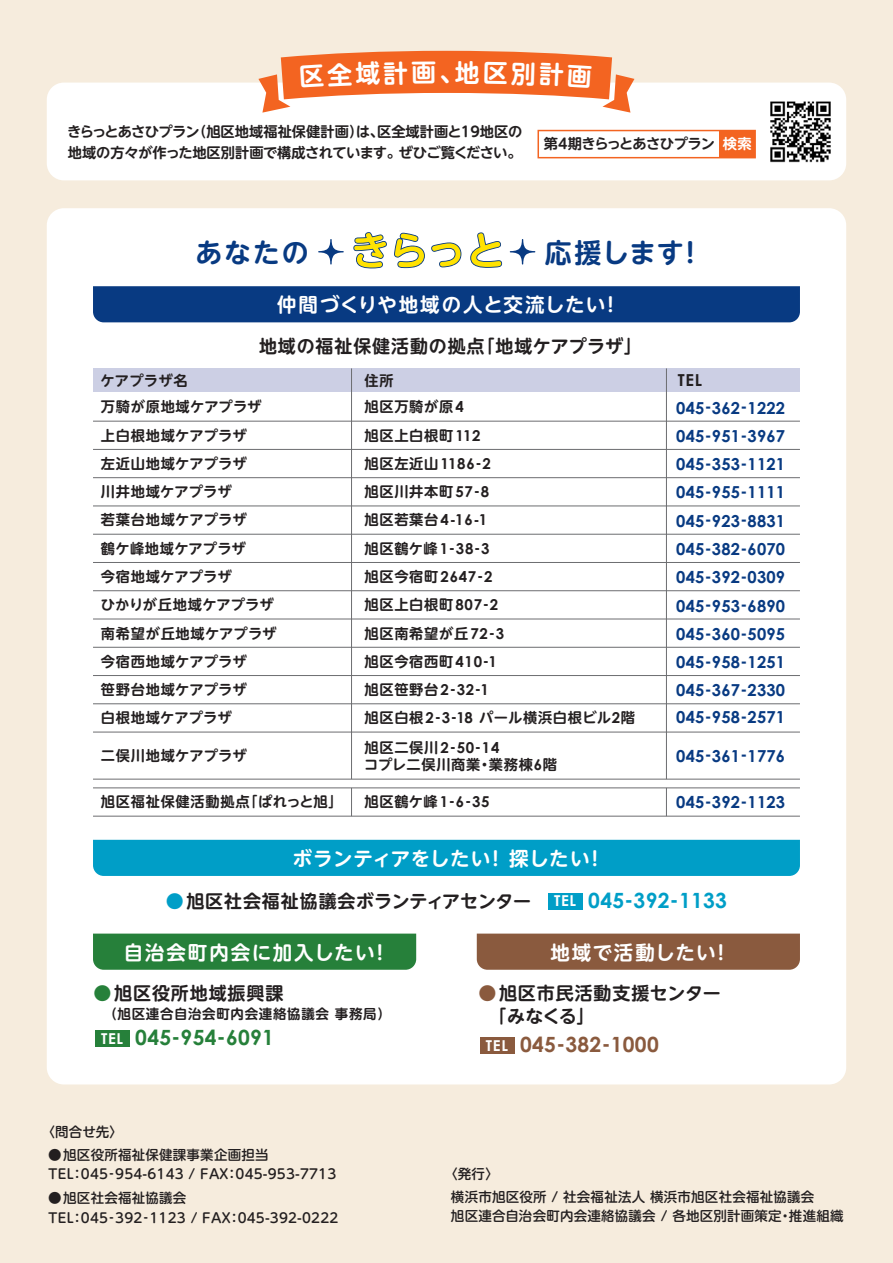
<style>
.page{position:relative;width:893px;height:1263px;background:#f6ecdd}
.page>*{position:absolute;margin:0;border:0;box-sizing:border-box;transform-origin:0 0}
.t1{font:700 27px "UD Shin M Go Pro De";letter-spacing:.06em;color:#083a82}
.t2{font:700 24.75px "UD Shin M Go Pro De";color:#fff}
.t3{font:700 21px "Century Gothic";letter-spacing:.015em;color:#009ec7}
.t4{font:700 21px "Century Gothic";letter-spacing:.015em;color:#26803a}
.t5{font:700 21px "Century Gothic";letter-spacing:.015em;color:#8a5a3e}
.t6{font:700 19.5px "UD Shin M Go Pro De";letter-spacing:.065em;color:#fff}
.t7{font:700 19.5px "UD Shin M Go Pro De";letter-spacing:.035em;color:#fff}
.t8{font:700 18px/22.5px "UD Shin M Go Pro De";letter-spacing:.05em;color:#231f20}
.t9{font:700 18px "UD Shin M Go Pro De";letter-spacing:.02em;color:#231f20}
.t10{font:700 16.5px/28.2px "Century Gothic";letter-spacing:.015em;color:#083a82;text-align:justify}
.t11{font:700 16.5px "Century Gothic";color:#231f20}
.t12{font:700 15px/28.2px "Century Gothic";letter-spacing:.05em;color:#231f20}
.t13{font:700 14.25px/28.2px "UD Shin M Go Pro De";letter-spacing:.015em;color:#231f20}
.t14{font:700 14.25px/28.2px "UD Shin M Go Pro De";letter-spacing:.05em;color:#231f20}
.t15{font:700 14.25px/21px "UD Shin M Go Pro De";letter-spacing:-.02em;color:#231f20}
.t16{font:700 14.25px "UD Shin M Go Pro De";letter-spacing:-.04em;color:#231f20}
.t17{font:500 13.5px/19.5px "UD Shin M Go Pro";letter-spacing:.015em;color:#231f20}
.t18{font:700 13.5px "UD Shin M Go Pro De";letter-spacing:.05em;color:#231f20}
.s1{color:#fff}
.s2{color:#ffde3d}
.s3{color:#246894}
.s4{font-family:"Century Gothic";font-size:15px}
.s5{font-family:"UD Shin M Go Pro De";font-size:14.25px}
.s6{color:#009ec7}
.s7{font-size:15px;color:#fff}
.s8{color:#26803a}
.s9{color:#8a5a3e}
</style>
<div class="page">
<div style="left:47px;top:208px;width:799px;height:876px;background:#fff"></div>
<div style="left:93px;top:840px;width:707px;height:36px;background:#009ec7"></div>
<div style="left:93px;top:933px;width:323px;height:37px;background:#26803a"></div>
<div style="left:477px;top:933px;width:323px;height:37px;background:#8a5a3e"></div>
<div style="left:93px;top:286px;width:707px;height:36px;background:#083a82"></div>
<div style="left:548px;top:893px;width:34px;height:16px;background:#009ec7"></div>
<div style="left:95px;top:1030px;width:34px;height:17px;background:#26803a"></div>
<div style="left:480px;top:1037px;width:34px;height:16px;background:#8a5a3e"></div>
<svg style="left:318px;top:239px;width:26px;height:25px"></svg>
<svg style="left:510px;top:239px;width:25px;height:25px"></svg>
<div style="left:93px;top:368px;width:707px;height:24px;background:#cccfe4"></div>
<hr style="left:93px;top:421px;width:707px;height:1px;background:#6c6d70">
<hr style="left:93px;top:449px;width:707px;height:1px;background:#6c6d70">
<hr style="left:93px;top:477px;width:707px;height:1px;background:#6c6d70">
<hr style="left:93px;top:506px;width:707px;height:1px;background:#6c6d70">
<hr style="left:93px;top:534px;width:707px;height:1px;background:#6c6d70">
<hr style="left:93px;top:562px;width:707px;height:1px;background:#6c6d70">
<hr style="left:93px;top:590px;width:707px;height:1px;background:#6c6d70">
<hr style="left:93px;top:619px;width:707px;height:1px;background:#6c6d70">
<hr style="left:93px;top:647px;width:707px;height:1px;background:#6c6d70">
<hr style="left:93px;top:675px;width:707px;height:1px;background:#6c6d70">
<hr style="left:93px;top:703px;width:707px;height:1px;background:#6c6d70">
<hr style="left:93px;top:779px;width:707px;height:1px;background:#6c6d70">
<hr style="left:93px;top:732px;width:707px;height:1px;background:#6c6d70">
<hr style="left:93px;top:788px;width:707px;height:1px;background:#6c6d70">
<hr style="left:93px;top:816px;width:707px;height:1px;background:#6c6d70">
<hr style="left:351px;top:368px;width:1px;height:411px;background:#6c6d70">
<hr style="left:666px;top:368px;width:1px;height:411px;background:#6c6d70">
<svg style="left:351px;top:789px;width:1px;height:27px"></svg>
<svg style="left:666px;top:789px;width:1px;height:27px"></svg>
<div style="left:47px;top:83px;width:799px;height:97px;background:#fff"></div>
<div style="left:537px;top:130px;width:219px;height:28px;background:#fff;border:2px solid #f36421"></div>
<div style="left:719px;top:131px;width:36px;height:27px;background:#f36421"></div>
<svg style="left:353px;top:232px;width:34px;height:36px"></svg>
<svg style="left:394px;top:233px;width:31px;height:35px"></svg>
<svg style="left:431px;top:242px;width:30px;height:25px"></svg>
<svg style="left:470px;top:232px;width:32px;height:36px"></svg>
<img style="left:762px;top:93px;width:77px;height:77px">
<svg style="left:258px;top:51px;width:376px;height:62px;background:#f6996d"></svg>
<h2 class="t2" style="left:439px;top:52px;width:42px">、地</h2>
<p class="t15" style="left:67px;top:121px;width:457px">きらっとあさひプラン（旭区地域福祉保健計画）は、区全域計画と19地区の地域の方々が作った地区別計画で構成されています。ぜひご覧ください。</p>
<p class="t16" style="left:544px;top:132px;width:209px">第4期きらっとあさひプラン<span class="s1">検索</span></p>
<h1 class="t1" style="left:195px;top:230px;width:501px">あなたの <span class="s2">　　　　</span> <span class="s3">　　</span>応援します!</h1>
<p class="t6" style="left:277px;top:288px;width:345px">仲間づくりや地域の人と交流したい！</p>
<p class="t8" style="left:259px;top:334px;width:384px">地域の福祉保健活動の拠点「地域ケアプラザ」</p>
<p class="t13" style="left:101px;top:366px;width:89px">ケアプラザ名</p>
<p class="t13" style="left:364px;top:366px;width:31px">住所</p>
<p class="t11" style="left:678px;top:370px;width:26px">TEL</p>
<p class="t13" style="left:101px;top:392px;width:177px">万騎が原地域ケアプラザ上白根地域ケアプラザ<br>左近山地域ケアプラザ<br>川井地域ケアプラザ<br>若葉台地域ケアプラザ<br>鶴ケ峰地域ケアプラザ<br>今宿地域ケアプラザ<br>ひかりが丘地域ケアプラザ南希望が丘地域ケアプラザ今宿西地域ケアプラザ<br>笹野台地域ケアプラザ<br>白根地域ケアプラザ</p>
<p class="t13" style="left:101px;top:741px;width:147px">二俣川地域ケアプラザ</p>
<p class="t14" style="left:364px;top:392px;width:118px">旭区万騎が原<span class="s4">4</span>旭区上白根町<span class="s4">112</span></p>
<p class="t12" style="left:364px;top:449px;width:128px"><span class="s5">旭区左近山</span>1186-2</p>
<p class="t13" style="left:364px;top:477px;width:126px">旭区川井本町<span class="s4">57-8</span></p>
<p class="t12" style="left:364px;top:505px;width:129px"><span class="s5">旭区若葉台</span>4-16-1<span class="s5">旭区鶴ケ峰</span>1-38-3<span class="s5">旭区今宿町</span>2647-2</p>
<p class="t14" style="left:364px;top:590px;width:141px">旭区上白根町<span class="s4">807-2</span>旭区南希望が丘<span class="s4">72-3</span>旭区今宿西町<span class="s4">410-1</span></p>
<p class="t12" style="left:364px;top:675px;width:126px"><span class="s5">旭区笹野台</span>2-32-1</p>
<p class="t14" style="left:364px;top:703px;width:272px">旭区白根<span class="s4">2-3-18</span> パール横浜白根ビル<span class="s4">2</span>階</p>
<p class="t12" style="left:364px;top:733px;width:137px"><span class="s5">旭区二俣川</span>2-50-14</p>
<p class="t14" style="left:364px;top:750px;width:195px">コプレ二俣川商業・業務棟<span class="s4">6</span>階</p>
<p class="t10" style="left:676px;top:393px;width:110px">045-362-1222<br>045-951-3967<br>045-353-1121<br>045-955-1111<br>045-923-8831<br>045-382-6070<br>045-392-0309<br>045-953-6890<br>045-360-5095<br>045-958-1251<br>045-367-2330<br>045-958-2571</p>
<p class="t10" style="left:676px;top:741px;width:110px">045-361-1776</p>
<p class="t14" style="left:101px;top:787px;width:243px">旭区福祉保健活動拠点「ぱれっと旭」</p>
<p class="t12" style="left:364px;top:787px;width:127px"><span class="s5">旭区鶴ケ峰</span>1-6-35</p>
<p class="t10" style="left:676px;top:787px;width:110px">045-392-1123</p>
<p class="t7" style="left:293px;top:842px;width:313px">ボランティアをしたい！ 探したい！</p>
<p class="t9" style="left:166px;top:887px;width:367px"><span class="s6">●</span>旭区社会福祉協議会ボランティアセンター</p>
<p class="t3" style="left:554px;top:887px;width:174px"><span class="s7">TEL</span> 045-392-1133</p>
<p class="t6" style="left:124px;top:936px;width:267px">自治会町内会に加入したい！</p>
<p class="t6" style="left:550px;top:936px;width:182px">地域で活動したい！</p>
<p class="t8" style="left:94px;top:981px;width:191px"><span class="s8">●</span>旭区役所地域振興課</p>
<p class="t18" style="left:103px;top:1002px;width:289px">（旭区連合自治会町内会連絡協議会 事務局）</p>
<p class="t4" style="left:101px;top:1024px;width:174px"><span class="s7">TEL</span> 045-954-6091</p>
<p class="t17" style="left:41px;top:1121px;width:83px">〈問合せ先〉</p>
<p class="t17" style="left:48px;top:1144px;width:290px">●旭区役所福祉保健課事業企画担当<br>TEL：045‐954-6143 / FAX：045-953-7713</p>
<p class="t17" style="left:48px;top:1187px;width:292px">●旭区社会福祉協議会<br>TEL：045‐392‐1123 / FAX：045-392-0222</p>
<p class="t8" style="left:478px;top:981px;width:244px"><span class="s9">●</span>旭区市民活動支援センター　「みなくる」　</p>
<p class="t5" style="left:486px;top:1031px;width:174px"><span class="s7">TEL</span> 045-382-1000</p>
<p class="t17" style="left:451px;top:1162px;width:365px;line-height:22.5px;text-indent:-7px">〈発行〉<br>横浜市旭区役所 / 社会福祉法人 横浜市旭区社会福祉協議会</p>
<p class="t17" style="left:451px;top:1206px;width:394px">旭区連合自治会町内会連絡協議会 / 各地区別計画策定・推進組織</p>
</div>
